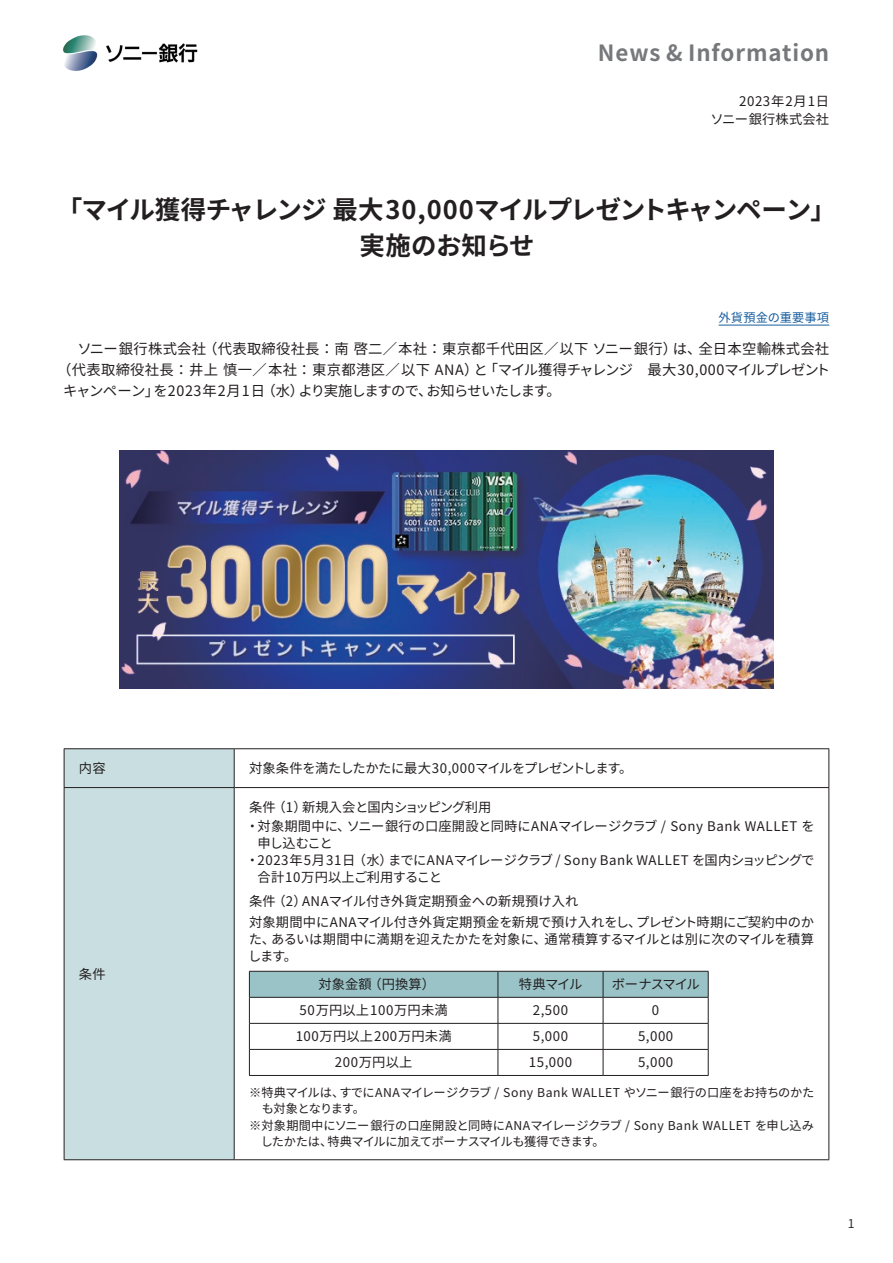
<style>
.page{position:relative;width:893px;height:1263px;background:#fff}
.page>*{position:absolute;margin:0;border:0;box-sizing:border-box;transform-origin:0 0}
.t1{font:700 25.5px/36.2px "Noto Sans CJ Kjp";letter-spacing:-.035em;color:#231f20;text-align:center}
.t2{font:700 22.35px "Noto Sans CJ Kjp";letter-spacing:.04em;color:#76787b}
.t3{font:14.4px/21.3px "Noto Sans CJ Kjp";letter-spacing:.015em;color:#231f20}
.t4{font:14.4px/21.3px "Noto Sans CJ Kjp";letter-spacing:-.07em;color:#231f20}
.t5{font:14.4px "Noto Sans CJ Kjp";letter-spacing:-.08em;color:#231f20}
.t6{font:14.4px "Noto Sans CJ Kjp";letter-spacing:.06em;color:#231f20}
.t7{font:13.35px/17px "Noto Sans CJ Kjp";letter-spacing:.01em;color:#231f20}
.t8{font:13.35px/18px "Noto Sans CJ Kjp";letter-spacing:.04em;color:#231f20;text-align:right}
.t9{font:13.35px "Noto Sans CJ Kjp";letter-spacing:-.025em;color:#231f20}
.t10{font:13.35px "Noto Sans CJ Kjp";letter-spacing:-.04em;color:#231f20}
.t11{font:13.35px "Noto Sans CJ Kjp";letter-spacing:-.01em;color:#231f20}
.t12{font:13.35px "Noto Sans CJ Kjp";letter-spacing:-.07em;color:#231f20}
.t13{font:12.15px/15.5px "Noto Sans CJ Kjp";letter-spacing:-.01em;color:#231f20}
.t14{font:12.15px/15.5px "Noto Sans CJ Kjp";letter-spacing:-.06em;color:#231f20}
.t15{font:12.15px "Noto Sans CJ Kjp";letter-spacing:.01em;color:#175d9e}
.t16{font:12.15px "Noto Sans CJ Kjp";color:#312f30}
</style>
<div class="page">
<img style="left:62px;top:35px;width:136px;height:36px">
<hr style="left:719px;top:325px;width:110px;height:1px;background:#175d9e">
<img style="left:119px;top:450px;width:654px;height:238px">
<div style="left:65px;top:749px;width:169px;height:410px;background:#c9dee0"></div>
<hr style="left:64px;top:748px;width:170px;height:1px;background:#231f20">
<hr style="left:64px;top:749px;width:1px;height:38px;background:#231f20">
<hr style="left:234px;top:748px;width:595px;height:1px;background:#231f20">
<hr style="left:234px;top:749px;width:1px;height:38px;background:#231f20">
<hr style="left:828px;top:749px;width:1px;height:38px;background:#231f20">
<hr style="left:64px;top:788px;width:1px;height:371px;background:#231f20">
<hr style="left:234px;top:788px;width:1px;height:371px;background:#231f20">
<hr style="left:828px;top:788px;width:1px;height:371px;background:#231f20">
<hr style="left:64px;top:787px;width:170px;height:1px;background:#231f20">
<hr style="left:234px;top:787px;width:595px;height:1px;background:#231f20">
<hr style="left:64px;top:1159px;width:170px;height:1px;background:#231f20">
<hr style="left:234px;top:1159px;width:595px;height:1px;background:#231f20">
<svg style="left:249px;top:971px;width:460px;height:104px"></svg>
<hr style="left:249px;top:1075px;width:249px;height:1px;background:#231f20">
<hr style="left:498px;top:1075px;width:105px;height:1px;background:#231f20">
<hr style="left:603px;top:1075px;width:105px;height:1px;background:#231f20">
<h2 class="t2" style="left:598px;top:40px;width:233px">News &amp; Information</h2>
<p class="t8" style="left:710px;top:93px;width:120px">2023年2月1日<br>ソニー銀行株式会社</p>
<h1 class="t1" style="left:57px;top:192px;width:781px">「マイル獲得チャレンジ最大30,000マイルプレゼントキャンペーン「実施のお知らせ</h1>
<p class="t15" style="left:719px;top:311px;width:112px">外貨預金の重要事項</p>
<p class="t3" style="left:698px;top:338px;width:132px">全日本空輸株式会社</p>
<p class="t3" style="left:203px;top:338px;width:475px">（代表取締役社長：南啓二／本社：東京都千代田区／以下ソニー銀行）</p>
<p class="t3" style="left:57px;top:338px;width:775px;text-indent:7px">　ソニー銀行株式会社<br>（代表取締役社長：井上慎一／本社：東京都港区／以下 ANA）「マイル獲得チャレンジ　最大30,000マイルプレゼント</p>
<p class="t3" style="left:673px;top:338px;width:30px">は、</p>
<p class="t4" style="left:426px;top:359px;width:136px;text-indent:47px">と<br>お知らせいたします。</p>
<p class="t3" style="left:261px;top:381px;width:44px">（水）</p>
<p class="t6" style="left:154px;top:383px;width:113px">を2023年2月1日</p>
<p class="t5" style="left:298px;top:383px;width:136px">より実施しますので、</p>
<p class="t3" style="left:63px;top:381px;width:97px">キャンペーン」</p>
<p class="t7" style="left:79px;top:760px;width:28px">内容</p>
<p class="t7" style="left:79px;top:966px;width:28px">条件</p>
<p class="t9" style="left:249px;top:761px;width:385px">対象条件を満たしたかたに最大30,000マイルをプレゼントします。</p>
<p class="t7" style="left:272px;top:799px;width:36px">（）1</p>
<p class="t10" style="left:302px;top:800px;width:191px">新規入会と国内ショッピング利用</p>
<p class="t7" style="left:249px;top:799px;width:28px">条件</p>
<p class="t7" style="left:347px;top:818px;width:470px">ソニー銀行の口座開設と同時にANAマイレージクラブ / Sony Bank WALLET を</p>
<p class="t7" style="left:246px;top:818px;width:106px;text-align:center">・対象期間中に、申し込むこと</p>
<p class="t7" style="left:388px;top:852px;width:428px">までにANAマイレージクラブ / Sony Bank WALLET を国内ショッピングで</p>
<p class="t7" style="left:353px;top:852px;width:42px">（水）</p>
<p class="t8" style="left:258px;top:852px;width:186px;line-height:17px;text-align:left;text-indent:-12px">・2023年5月31日<br>合計10万円以上ご利用すること</p>
<p class="t7" style="left:302px;top:892px;width:278px">ANAマイル付き外貨定期預金への新規預け入れ</p>
<p class="t7" style="left:272px;top:892px;width:36px">（）2</p>
<p class="t7" style="left:249px;top:892px;width:28px">条件</p>
<p class="t10" style="left:636px;top:914px;width:179px">プレゼント時期にご契約中のか</p>
<p class="t7" style="left:544px;top:914px;width:271px;text-indent:-295px">対象期間中にANAマイル付き外貨定期預金を新規で預け入れをし、<br>通常積算するマイルとは別に次のマイルを積算</p>
<p class="t11" style="left:271px;top:931px;width:277px">あるいは期間中に満期を迎えたかたを対象に、</p>
<p class="t7" style="left:248px;top:931px;width:51px">た、<br>します。</p>
<p class="t7" style="left:369px;top:976px;width:68px">（円換算）</p>
<p class="t7" style="left:318px;top:976px;width:55px">対象金額</p>
<p class="t7" style="left:519px;top:976px;width:65px">特典マイル</p>
<p class="t12" style="left:612px;top:977px;width:89px">ボーナスマイル</p>
<p class="t7" style="left:300px;top:1002px;width:150px">50万円以上100万円未満</p>
<p class="t7" style="left:533px;top:1002px;width:37px">2,500</p>
<p class="t7" style="left:652px;top:1002px;width:9px">0</p>
<p class="t8" style="left:296px;top:1028px;width:157px">100万円以上200万円未満</p>
<p class="t7" style="left:533px;top:1028px;width:37px">5,000</p>
<p class="t7" style="left:638px;top:1028px;width:37px">5,000</p>
<p class="t7" style="left:335px;top:1054px;width:79px">200万円以上</p>
<p class="t13" style="left:339px;top:1085px;width:476px">すでにANAマイレージクラブ / Sony Bank WALLET やソニー銀行の口座をお持ちのかた</p>
<p class="t7" style="left:529px;top:1054px;width:45px">15,000</p>
<p class="t7" style="left:638px;top:1054px;width:37px">5,000</p>
<p class="t14" style="left:262px;top:1085px;width:105px;text-indent:-13px">※特典マイルは、<br>も対象となります。</p>
<p class="t13" style="left:327px;top:1118px;width:488px;text-indent:-78px">※対象期間中にソニー銀行の口座開設と同時にANAマイレージクラブ / Sony Bank WALLET を申し込み特典マイルに加えてボーナスマイルも獲得できます。</p>
<p class="t13" style="left:261px;top:1133px;width:73px">したかたは、</p>
<p class="t16" style="left:848px;top:1217px;width:8px">1</p>
</div>
